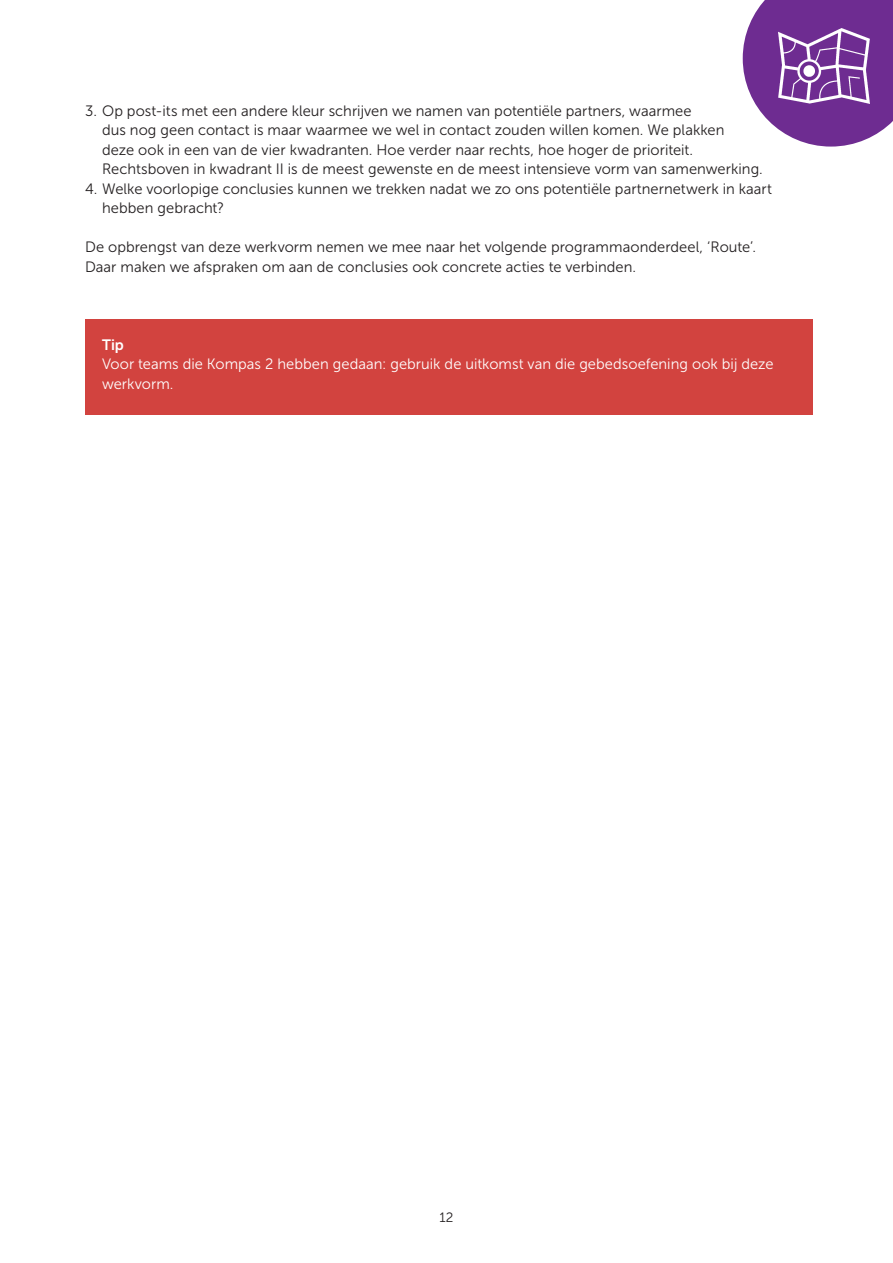
<style>
.page{position:relative;width:893px;height:1263px;background:#fff}
.page>*{position:absolute;margin:0;border:0;box-sizing:border-box;transform-origin:0 0}
.t1{font:15px/19.5px "Museo Sans 300";letter-spacing:.005em;color:#231f20}
.t2{font:15px/19.5px "Museo Sans 300";letter-spacing:.005em;color:#fff}
.t3{font:15px "Museo Sans 700";color:#fff}
.t4{font:13.5px "Museo Sans 300";color:#231f20}
</style>
<div class="page">
<div style="left:85px;top:319px;width:727px;height:96px;background:#d2433f"></div>
<svg style="left:743px;top:0;width:150px;height:147px"></svg>
<img style="left:778px;top:21px;width:91px;height:91px">
<p class="t1" style="left:102px;top:101px;width:662px;text-indent:-17px">3. Op post-its met een andere kleur schrijven we namen van potentiële partners, waarmee<br>dus nog geen contact is maar waarmee we wel in contact zouden willen komen. We plakken<br>deze ook in een van de vier kwadranten. Hoe verder naar rechts, hoe hoger de prioriteit.<br>Rechtsboven in kwadrant II is de meest gewenste en de meest intensieve vorm van samenwerking.</p>
<p class="t1" style="left:102px;top:179px;width:671px;text-indent:-17px">4. Welke voorlopige conclusies kunnen we trekken nadat we zo ons potentiële partnernetwerk in kaart hebben gebracht?</p>
<p class="t1" style="left:85px;top:237px;width:672px">De opbrengst van deze werkvorm nemen we mee naar het volgende programmaonderdeel, ‘Route’.<br>Daar maken we afspraken om aan de conclusies ook concrete acties te verbinden.</p>
<p class="t3" style="left:102px;top:336px;width:23px">Tip</p>
<p class="t2" style="left:102px;top:354px;width:673px">Voor teams die Kompas 2 hebben gedaan: gebruik de uitkomst van die gebedsoefening ook bij deze werkvorm.</p>
<p class="t4" style="left:439px;top:1210px;width:15px">12</p>
</div>
